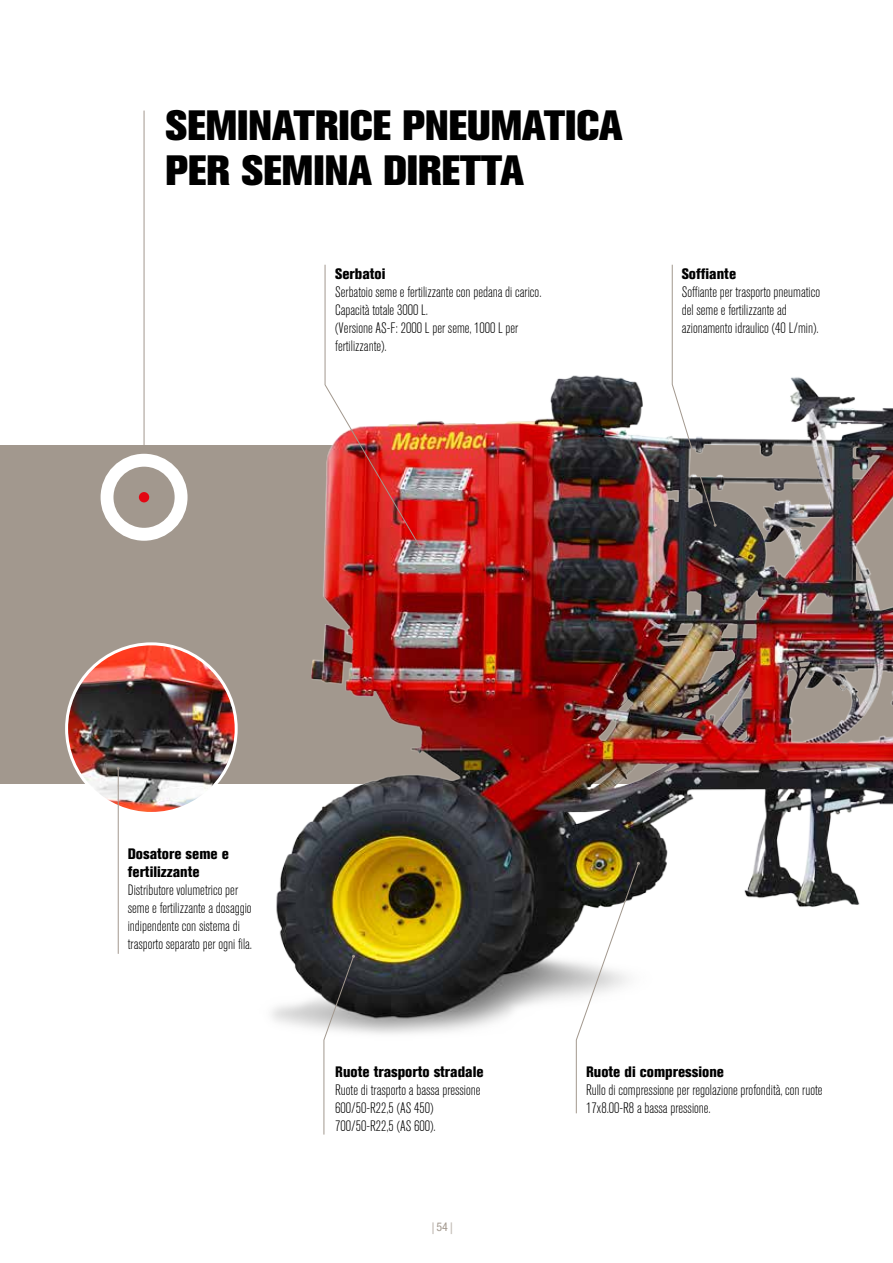
<style>
.page{position:relative;width:893px;height:1263px;background:#fff}
.page>*{position:absolute;margin:0;border:0;box-sizing:border-box;transform-origin:0 0}
.t1{font:42px/45px "Akzidenz Grotesk BQ X Bold Alt";color:#000}
.t2{font:300 condensed 15px/18px "Akzidenz Grotesk BQ";color:#000}
.t3{font:15px/18px "Akzidenz Grotesk BQ X Bd Cnd Alt";color:#000}
.t4{font:condensed 12px "Helvetica Neue LT Std";color:#a2988e}
</style>
<div class="page">
<svg style="left:432px;top:1222px;width:2px;height:12px"></svg>
<svg style="left:451px;top:1222px;width:1px;height:12px"></svg>
<div style="left:0;top:445px;width:893px;height:338px;background:#a2988e"></div>
<img style="left:219px;top:375px;width:674px;height:704px">
<hr style="left:144px;top:111px;width:1px;height:361px;background:#a2988e">
<div style="left:101px;top:454px;width:87px;height:87px;border:13px solid #fff;border-radius:50%"></div>
<div style="left:139px;top:492px;width:10px;height:10px;background:#e30613;border-radius:50%"></div>
<img style="left:324px;top:264px;width:97px;height:284px">
<svg style="left:323px;top:955px;width:32px;height:180px"></svg>
<svg style="left:576px;top:862px;width:64px;height:252px"></svg>
<svg style="left:671px;top:264px;width:46px;height:263px"></svg>
<img style="left:67px;top:644px;width:169px;height:169px;border-radius:85px">
<hr style="left:118px;top:768px;width:1px;height:186px;background:#a2988e">
<h1 class="t1" style="left:165px;top:103px;width:459px">SEMINATRICE PNEUMATICA<br>PER SEMINA DIRETTA</h1>
<p class="t3" style="left:335px;top:264px;width:52px">Serbatoi</p>
<p class="t2" style="left:335px;top:283px;width:208px">Serbatoio seme e fertilizzante con pedana di carico.<br>Capacità totale 3000 L.<br>(Versione AS-F: 2000 L per seme, 1000 L per fertilizzante).</p>
<p class="t3" style="left:682px;top:264px;width:56px">Soffiante</p>
<p class="t2" style="left:682px;top:283px;width:140px">Soffiante per trasporto pneumatico del seme e fertilizzante ad azionamento idraulico (40 L/min).</p>
<p class="t3" style="left:128px;top:844px;width:103px">Dosatore seme e fertilizzante</p>
<p class="t2" style="left:128px;top:881px;width:126px">Distributore volumetrico per seme e fertilizzante a dosaggio indipendente con sistema di trasporto separato per ogni fila.</p>
<p class="t3" style="left:335px;top:1063px;width:150px">Ruote trasporto stradale</p>
<p class="t2" style="left:335px;top:1081px;width:147px">Ruote di trasporto a bassa pressione<br>600/50-R22,5 (AS 450)<br>700/50-R22,5 (AS 600).</p>
<p class="t4" style="left:436px;top:1220px;width:13px">54</p>
<p class="t3" style="left:586px;top:1063px;width:139px">Ruote di compressione</p>
<p class="t2" style="left:586px;top:1081px;width:238px">Rullo di compressione per regolazione profondità, con ruote<br>17x8.00-R8 a bassa pressione.</p>
</div>
